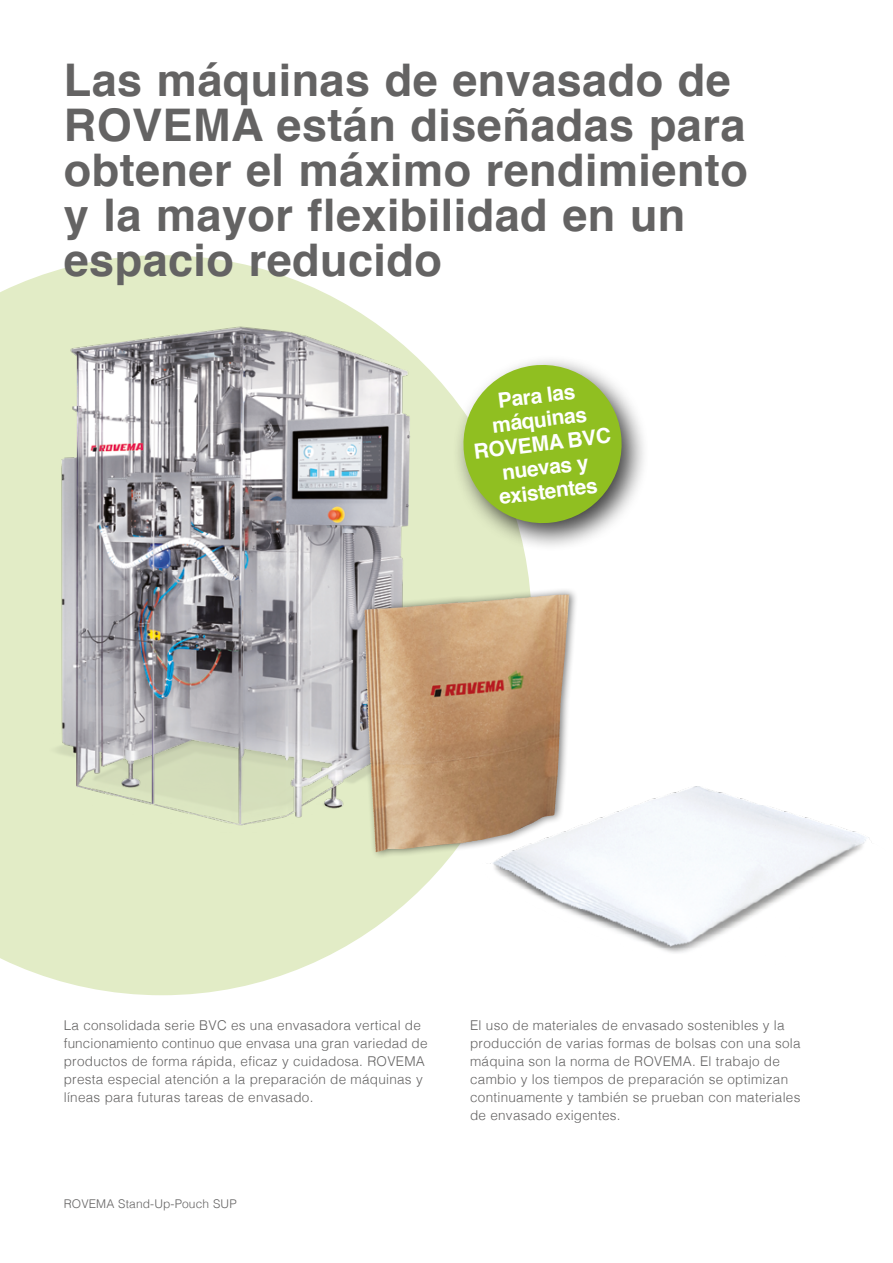
<style>
.page{position:relative;width:893px;height:1263px;background:#fff}
.page>*{position:absolute;margin:0;border:0;box-sizing:border-box;transform-origin:0 0}
.HL_HelvNeue_Light_24{font:700 45px/45px "Helvetica";letter-spacing:.01em;color:#646363}
.Marginalspalte_9_11{font:700 21px/24px "Helvetica";color:#fff;text-align:center}
.Copytext_10_14{font:300 13.5px/18px "Helvetica";letter-spacing:.02em;color:#646363}
.HL_HelvNeue_Light_24-2{font:300 12px "Helvetica";letter-spacing:.01em;color:#646363}
</style>
<div class="page">
<svg style="left:0;top:255px;width:530px;height:740px;fill:#e2ecc6"></svg>
<img style="left:43px;top:290px;width:456px;height:550px">
<img style="left:464px;top:786px;width:406px;height:205px">
<div style="left:360px;top:587px;width:219px;height:272px;background:#000;opacity:.5"></div>
<img style="left:364px;top:594px;width:204px;height:51px">
<div style="left:452px;top:353px;width:198px;height:198px;background:#000;opacity:.75"></div>
<svg style="left:459px;top:360px;width:167px;height:168px"></svg>
<p class="HL_HelvNeue_Light_24" style="left:64px;top:58px;width:686px">Las máquinas de envasado de<br>ROVEMA están diseñadas para obtener el máximo rendimiento y la mayor flexibilidad en un espacio reducido</p>
<p class="Marginalspalte_9_11" style="left:467px;top:392px;width:139px;rotate:-7deg">Para las máquinas<br>ROVEMA BVC nuevas y existentes</p>
<p class="Copytext_10_14" style="left:64px;top:1015px;width:365px">La consolidada serie BVC es una envasadora vertical de funcionamiento continuo que envasa una gran variedad de productos de forma rápida, eficaz y cuidadosa. ROVEMA presta especial atención a la preparación de máquinas y líneas para futuras tareas de envasado.</p>
<p class="HL_HelvNeue_Light_24-2" style="left:64px;top:1193px;width:174px">ROVEMA Stand-Up-Pouch SUP</p>
<p class="Copytext_10_14" style="left:470px;top:1015px;width:332px">El uso de materiales de envasado sostenibles y la producción de varias formas de bolsas con una sola máquina son la norma de ROVEMA. El trabajo de cambio y los tiempos de preparación se optimizan continuamente y también se prueban con materiales de envasado exigentes.</p>
</div>
